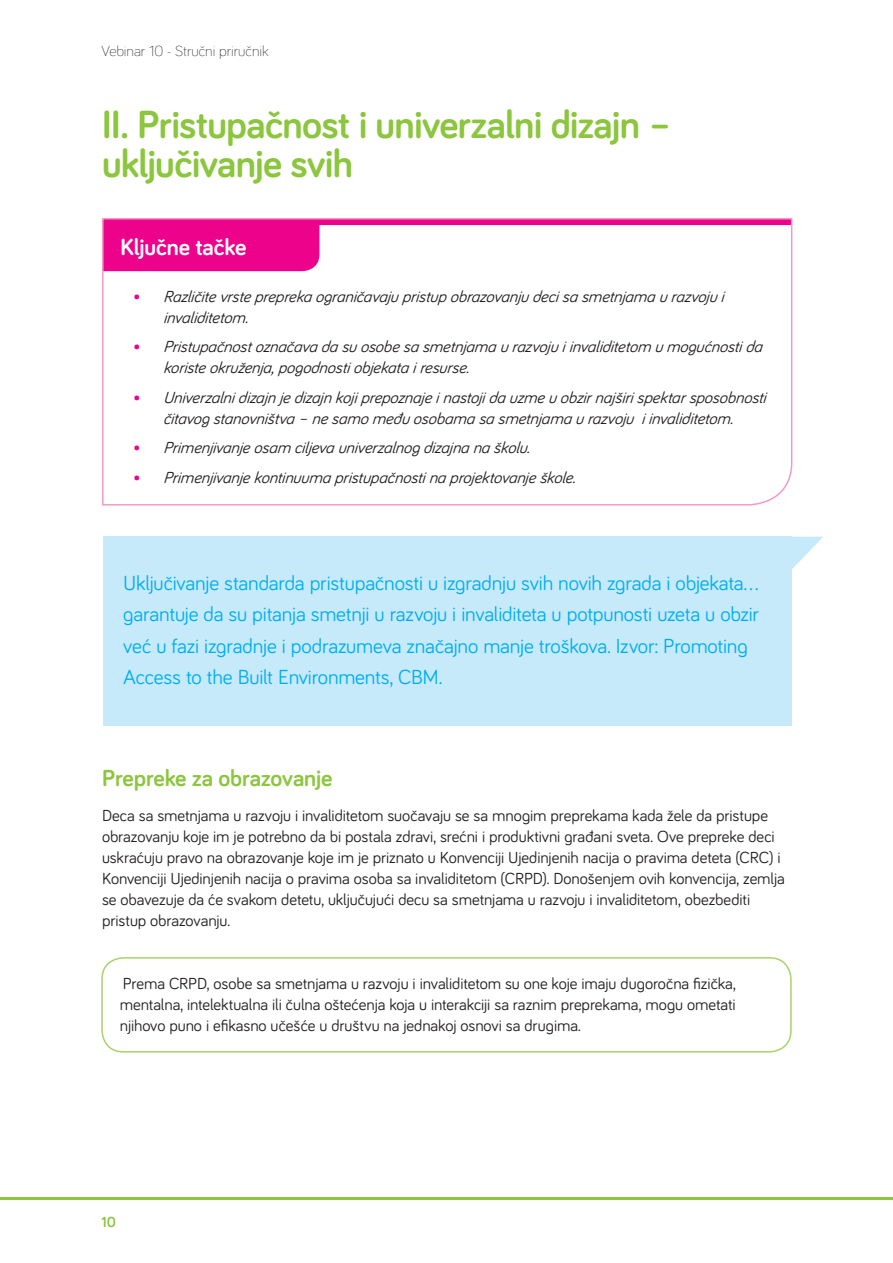
<style>
.page{position:relative;width:893px;height:1263px;background:#fff}
.page>*{position:absolute;margin:0;border:0;box-sizing:border-box;transform-origin:0 0}
.t1{font:700 40.5px/39px "Bariol";letter-spacing:-.02em;color:#8bc63e}
.t2{font:700 24px "Bariol";letter-spacing:-.005em;color:#8bc63e}
.t3{font:700 24px "Bariol";letter-spacing:-.005em;color:#fff}
.t4{font:21px/31.5px "Bariol";letter-spacing:-.01em;color:#00aeef}
.t5{font:16.5px/21px "Bariol";letter-spacing:-.005em;color:#231f20}
.t6{font:italic 16.5px/21px "Bariol";letter-spacing:-.01em;color:#231f20}
.t7{font:300 15px "Bariol";color:#231f20}
.t8{font:700 15px "Bariol";color:#8bc63e}
.s1{font-weight:700;font-style:normal;font-size:18px;color:#ed028c}
.s2{font-style:italic}
</style>
<div class="page">
<div style="left:103px;top:537px;width:689px;height:189px;background:#c6eafa"></div>
<svg style="left:792px;top:537px;width:31px;height:32px"></svg>
<svg style="left:102px;top:218px;width:691px;height:288px"></svg>
<div style="left:101px;top:957px;width:691px;height:95px;border:2px solid #a8d26c;border-radius:21px"></div>
<hr style="left:0;top:1197px;width:893px;height:3px;background:#8bc63e">
<p class="t7" style="left:102px;top:41px;width:169px">Vebinar 10 - Stručni priručnik</p>
<h1 class="t1" style="left:102px;top:103px;width:571px">II. Pristupačnost i univerzalni dizajn – uključivanje svih</h1>
<h2 class="t3" style="left:121px;top:231px;width:127px">Ključne tačke</h2>
<p class="t6" style="left:163px;top:285px;width:562px;text-indent:-30px"><span class="s1">•</span> Različite vrste prepreka ograničavaju pristup obrazovanju deci sa smetnjama u razvoju i invaliditetom.</p>
<p class="t6" style="left:163px;top:336px;width:603px;text-indent:-30px"><span class="s1">•</span> Pristupačnost označava da su osobe sa smetnjama u razvoju i invaliditetom u mogućnosti da koriste okruženja, pogodnosti objekata i resurse.</p>
<p class="t6" style="left:133px;top:386px;width:634px;text-align:center"><span class="s1">•</span> Univerzalni dizajn je dizajn koji prepoznaje i nastoji da uzme u obzir najširi spektar sposobnosti čitavog stanovništva – ne samo među osobama sa smetnjama u razvoju i invaliditetom.</p>
<p class="t6" style="left:133px;top:437px;width:400px"><span class="s1">•</span> Primenjivanje osam ciljeva univerzalnog dizajna na školu.</p>
<p class="t6" style="left:133px;top:466px;width:446px"><span class="s1">•</span> Primenjivanje kontinuuma pristupačnosti na projektovanje škole.</p>
<p class="t4" style="left:123px;top:566px;width:637px">Uključivanje standarda pristupačnosti u izgradnju svih novih zgrada i objekata... garantuje da su pitanja smetnji u razvoju i invaliditeta u potpunosti uzeta u obzir već u fazi izgradnje i podrazumeva značajno manje troškova. Izvor: Promoting Access to the Built Environments, CBM<span class="s2">.</span></p>
<h2 class="t2" style="left:102px;top:762px;width:232px">Prepreke za obrazovanje</h2>
<p class="t5" style="left:102px;top:804px;width:684px">Deca sa smetnjama u razvoju i invaliditetom suočavaju se sa mnogim preprekama kada žele da pristupe obrazovanju koje im je potrebno da bi postala zdravi, srećni i produktivni građani sveta. Ove prepreke deci uskraćuju pravo na obrazovanje koje im je priznato u Konvenciji Ujedinjenih nacija o pravima deteta (CRC) i Konvenciji Ujedinjenih nacija o pravima osoba sa invaliditetom (CRPD). Donošenjem ovih konvencija, zemlja se obavezuje da će svakom detetu, uključujući decu sa smetnjama u razvoju i invaliditetom, obezbediti pristup obrazovanju.</p>
<p class="t5" style="left:120px;top:972px;width:617px;text-align:justify">Prema CRPD, osobe sa smetnjama u razvoju i invaliditetom su one koje imaju dugoročna fizička, mentalna, intelektualna ili čulna oštećenja koja u interakciji sa raznim preprekama, mogu ometati njihovo puno i efikasno učešće u društvu na jednakoj osnovi sa drugima.</p>
<p class="t8" style="left:102px;top:1212px;width:16px">10</p>
</div>
